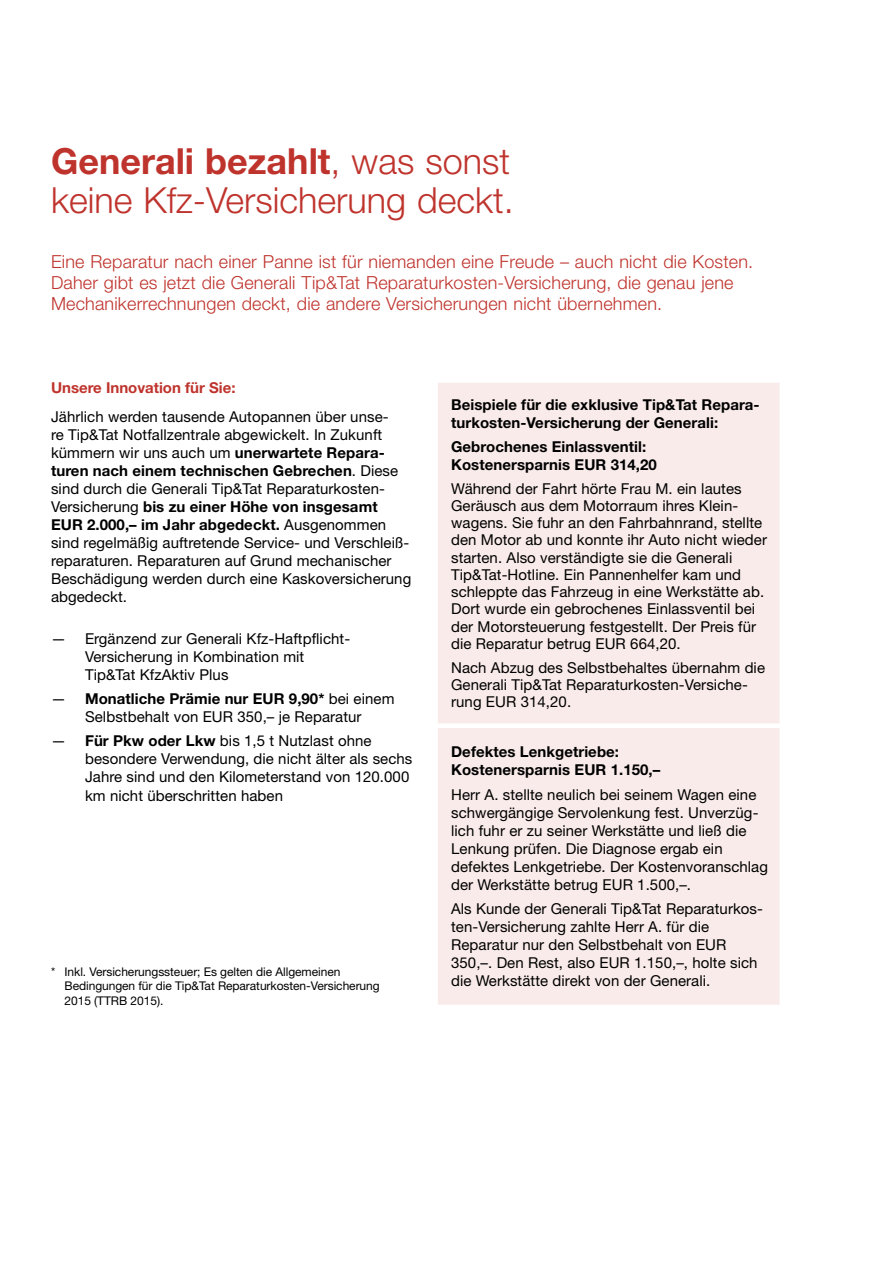
<style>
.page{position:relative;width:893px;height:1263px;background:#fff}
.page>*{position:absolute;margin:0;border:0;box-sizing:border-box;transform-origin:0 0}
.t1{font:300 36px/39px "Helvetica Neue LT Std";color:#bf332d}
.t2{font:300 18px/21px "Helvetica Neue LT Std";letter-spacing:.01em;color:#bf332d}
.t3{font:15px/18px "Helvetica Neue LT Std";letter-spacing:.005em;color:#000}
.t4{font:700 15px/18px "Helvetica Neue LT Std";letter-spacing:.005em;color:#000}
.t5{font:700 15px "Helvetica Neue LT Std";color:#bf332d}
.t6{font:12px/14.4px "Helvetica Neue LT Std";letter-spacing:-.005em;color:#000}
.s1{font-weight:700}
</style>
<div class="page">
<div style="left:438px;top:383px;width:341px;height:622px;background:#f9ebea"></div>
<hr style="left:438px;top:383px;width:1px;height:340px;background:#f9ebea">
<hr style="left:779px;top:383px;width:1px;height:340px;background:#f9ebea">
<hr style="left:438px;top:728px;width:1px;height:277px;background:#f9ebea">
<hr style="left:779px;top:728px;width:1px;height:277px;background:#f9ebea">
<h1 class="t1" style="left:51px;top:141px;width:464px"><span class="s1">Generali bezahlt</span>, was sonst keine Kfz-Versicherung deckt.</h1>
<p class="t2" style="left:51px;top:251px;width:704px">Eine Reparatur nach einer Panne ist für niemanden eine Freude – auch nicht die Kosten.<br>Daher gibt es jetzt die Generali Tip&amp;Tat Reparaturkosten-Versicherung, die genau jene<br>Mechanikerrechnungen deckt, die andere Versicherungen nicht übernehmen.</p>
<p class="t5" style="left:51px;top:379px;width:186px">Unsere Innovation für Sie:</p>
<p class="t3" style="left:51px;top:407px;width:362px">Jährlich werden tausende Autopannen über unse-<br>re Tip&amp;Tat Notfallzentrale abgewickelt. In Zukunft kümmern wir uns auch um <span class="s1">unerwartete Repara&shy;turen nach einem technischen Gebrechen</span>. Diese sind durch die Generali Tip&amp;Tat Reparaturkosten-Versicherung <span class="s1">bis zu einer Höhe von insgesamt EUR 2.000,– im Jahr abgedeckt.</span> Ausgenommen sind regelmäßig auftretende Service- und Verschleiß&shy;reparaturen. Reparaturen auf Grund mechanischer Beschädigung werden durch eine Kaskoversicherung abgedeckt.</p>
<p class="t3" style="left:85px;top:629px;width:267px;text-indent:-34px">— Ergänzend zur Generali Kfz-Haftpflicht-<br>Versicherung in Kombination mit<br>Tip&amp;Tat KfzAktiv Plus</p>
<p class="t3" style="left:51px;top:689px;width:345px;text-align:center">— <span class="s1">Monatliche Prämie nur EUR 9,90*</span> bei einem<br>Selbstbehalt von EUR 350,– je Reparatur</p>
<p class="t3" style="left:85px;top:732px;width:329px;text-indent:-34px">— <span class="s1">Für Pkw oder Lkw</span> bis 1,5 t Nutzlast ohne besondere Verwendung, die nicht älter als sechs Jahre sind und den Kilometerstand von 120.000 km nicht überschritten haben</p>
<p class="t6" style="left:65px;top:964px;width:317px;text-indent:-14px">* Inkl. Versicherungssteuer; Es gelten die Allgemeinen<br>Bedingungen für die Tip&amp;Tat Reparaturkosten-Versicherung<br>2015 (TTRB 2015).</p>
<p class="t4" style="left:451px;top:395px;width:310px">Beispiele für die exklusive Tip&amp;Tat Repara&shy;turkosten-Versicherung der Generali:</p>
<p class="t4" style="left:451px;top:437px;width:207px">Gebrochenes Einlassventil:<br>Kostenersparnis EUR 314,20</p>
<p class="t3" style="left:451px;top:479px;width:317px;line-height:17.2px">Während der Fahrt hörte Frau M. ein lautes Geräusch aus dem Motorraum ihres Klein&shy;wagens. Sie fuhr an den Fahrbahnrand, stellte den Motor ab und konnte ihr Auto nicht wieder starten. Also verständigte sie die Generali Tip&amp;Tat-Hotline. Ein Pannenhelfer kam und schleppte das Fahrzeug in eine Werkstätte ab.<br>Dort wurde ein gebrochenes Einlassventil bei der Motorsteuerung festgestellt. Der Preis für die Reparatur betrug EUR 664,20.</p>
<p class="t3" style="left:451px;top:658px;width:315px;line-height:17.2px">Nach Abzug des Selbstbehaltes übernahm die<br>Generali Tip&amp;Tat Reparaturkosten-Versiche&shy;rung EUR 314,20.</p>
<p class="t4" style="left:451px;top:743px;width:211px">Defektes Lenkgetriebe:<br>Kostenersparnis EUR 1.150,–</p>
<p class="t3" style="left:451px;top:785px;width:318px">Herr A. stellte neulich bei seinem Wagen eine schwergängige Servolenkung fest. Unverzüg&shy;lich fuhr er zu seiner Werkstätte und ließ die Lenkung prüfen. Die Diagnose ergab ein defektes Lenkgetriebe. Der Kostenvoranschlag der Werkstätte betrug EUR 1.500,–.</p>
<p class="t3" style="left:451px;top:899px;width:313px">Als Kunde der Generali Tip&amp;Tat Reparaturkos&shy;ten-Versicherung zahlte Herr A. für die Reparatur nur den Selbstbehalt von EUR 350,–. Den Rest, also EUR 1.150,–, holte sich die Werkstätte direkt von der Generali.</p>
</div>
